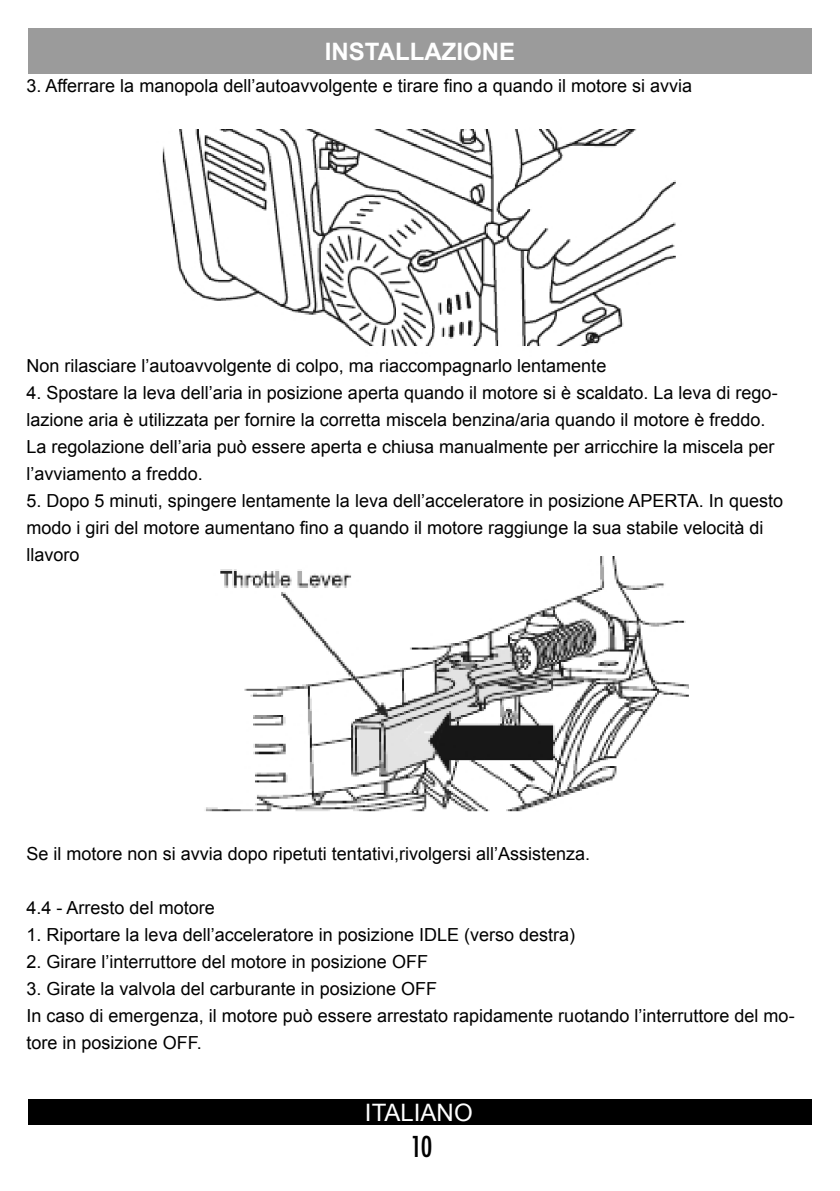
<style>
.page{position:relative;width:840px;height:1191px;background:#fff}
.page>*{position:absolute;margin:0;border:0;box-sizing:border-box;transform-origin:0 0}
.t1{font:500 condensed 28px "Futura";color:#000}
.t2{font:700 24px "Arial";color:#fff}
.t3{font:24px "Arial";color:#fff}
.t4{font:18px/27px "Arial";color:#000}
</style>
<div class="page">
<img style="left:162px;top:129px;width:514px;height:217px">
<img style="left:205px;top:556px;width:483px;height:256px">
<div style="left:28px;top:1099px;width:783px;height:25px;background:#000"></div>
<div style="left:28px;top:28px;width:783px;height:46px;background:#9b9b9b"></div>
<h2 class="t2" style="left:324px;top:36px;width:192px">INSTALLAZIONE</h2>
<p class="t4" style="left:26px;top:72px;width:666px">3. Afferrare la manopola dell’autoavvolgente e tirare fino a quando il motore si avvia</p>
<p class="t4" style="left:26px;top:352px;width:581px">Non rilasciare l’autoavvolgente di colpo, ma riaccompagnarlo lentamente</p>
<p class="t4" style="left:26px;top:379px;width:752px">4. Spostare la leva dell’aria in posizione aperta quando il motore si è scaldato. La leva di rego&shy;lazione aria è utilizzata per fornire la corretta miscela benzina/aria quando il motore è freddo.<br>La regolazione dell’aria può essere aperta e chiusa manualmente per arricchire la miscela per l’avviamento a freddo.</p>
<p class="t4" style="left:26px;top:487px;width:757px">5. Dopo 5 minuti, spingere lentamente la leva dell’acceleratore in posizione APERTA. In questo modo i giri del motore aumentano fino a quando il motore raggiunge la sua stabile velocità di llavoro</p>
<p class="t4" style="left:26px;top:840px;width:565px">Se il motore non si avvia dopo ripetuti tentativi,rivolgersi all’Assistenza.</p>
<p class="t4" style="left:26px;top:894px;width:190px">4.4 - Arresto del motore</p>
<p class="t4" style="left:26px;top:921px;width:550px">1. Riportare la leva dell’acceleratore in posizione IDLE (verso destra)</p>
<p class="t4" style="left:26px;top:948px;width:403px">2. Girare l’interruttore del motore in posizione OFF</p>
<p class="t4" style="left:26px;top:975px;width:769px">3. Girate la valvola del carburante in posizione OFF<br>In caso di emergenza, il motore può essere arrestato rapidamente ruotando l’interruttore del mo&shy;tore in posizione OFF.</p>
<h2 class="t3" style="left:365px;top:1096px;width:109px">ITALIANO</h2>
<h1 class="t1" style="left:410px;top:1128px;width:23px">10</h1>
</div>
